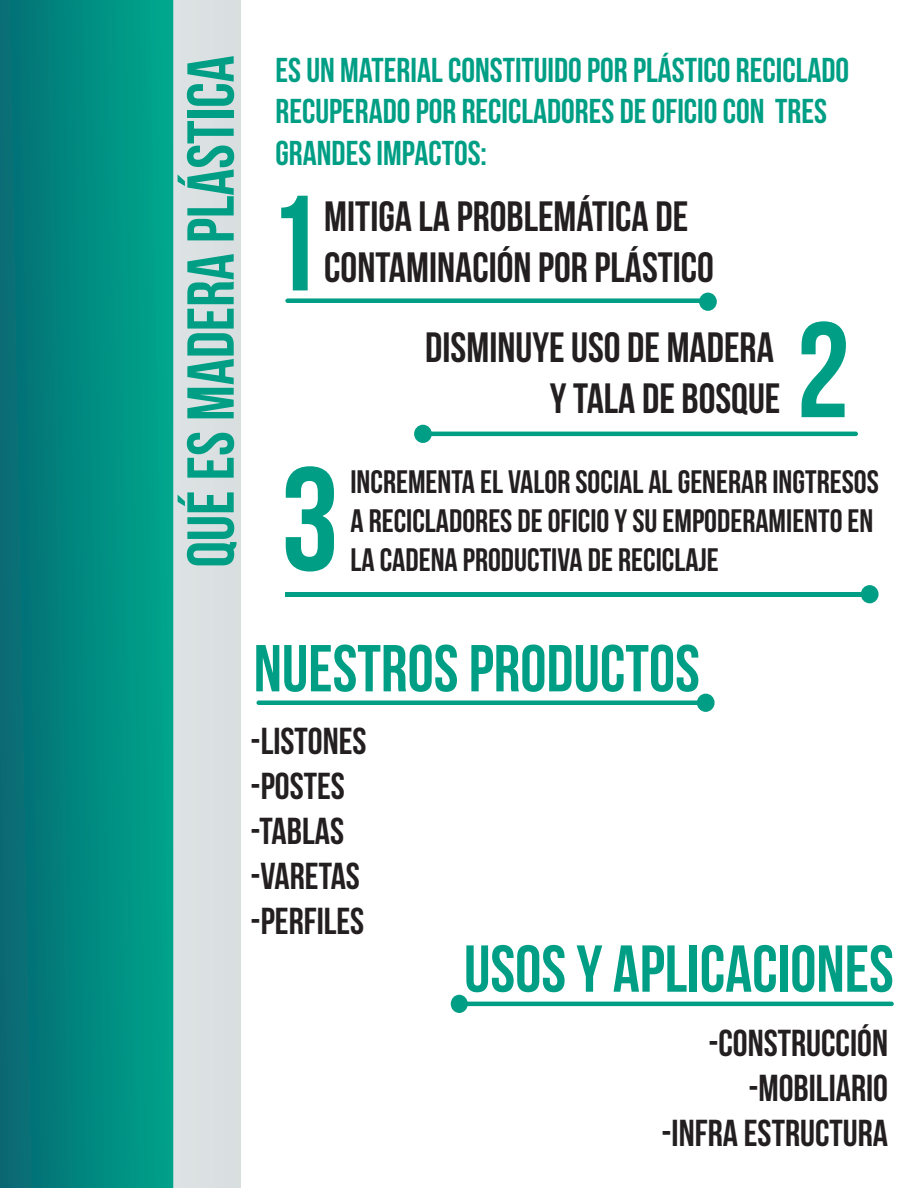
<style>
.page{position:relative;width:918px;height:1188px;background:#fff}
.page>*{position:absolute;margin:0;border:0;box-sizing:border-box;transform-origin:0 0}
.t1{font:147px "Bebas Neue";color:#009f85}
.t2{font:135.3px "Bebas Neue";color:#009f85}
.t3{font:66.15px "Bebas Neue";color:#009f85}
.t4{font:42.3px/50.8px "Bebas Neue";color:#231f20}
.t5{font:37.5px/45px "Bebas Neue";color:#231f20}
.t6{font:34.5px/41.4px "Bebas Neue";color:#009f85}
.t7{font:32.4px/39px "Bebas Neue";color:#231f20}
</style>
<div class="page">
<div style="left:62px;top:0;width:179px;height:1188px;background:#dbe1e2"></div>
<svg style="left:0;top:0;width:173px;height:1188px;background:#018880"></svg>
<div style="left:285px;top:298px;width:423px;height:5px;background:#009f85;border-radius:2px"></div>
<hr style="left:285px;top:592px;width:587px;height:4px;background:#009f85">
<hr style="left:419px;top:432px;width:439px;height:4px;background:#009f85;border-radius:2px">
<div style="left:256px;top:700px;width:447px;height:5px;background:#009f85;border-radius:2px"></div>
<div style="left:699px;top:293px;width:18px;height:18px;background:#009f85;border-radius:50%"></div>
<div style="left:414px;top:425px;width:18px;height:18px;background:#009f85;border-radius:50%"></div>
<div style="left:861px;top:585px;width:18px;height:18px;background:#009f85;border-radius:50%"></div>
<div style="left:697px;top:694px;width:18px;height:18px;background:#009f85;border-radius:50%"></div>
<hr style="left:464px;top:1002px;width:430px;height:4px;background:#009f85;border-radius:2px">
<div style="left:451px;top:995px;width:17px;height:18px;background:#009f85;border-radius:50%"></div>
<h3 class="t3" style="left:175px;top:567px;width:514px;rotate:-90deg">QUÉ ES MADERA PLÁSTICA</h3>
<p class="t6" style="left:276px;top:49px;width:575px">ES UN MATERIAL CONSTITUIDO POR PLÁSTICO RECICLADO<br>RECUPERADO POR RECICLADORES DE OFICIO CON TRES<br>GRANDES IMPACTOS:</p>
<h2 class="t2" style="left:267px;top:170px;width:55px">1</h2>
<h3 class="t4" style="left:324px;top:190px;width:391px">MITIGA LA PROBLEMÁTICA DE<br>CONTAMINACIÓN POR PLÁSTICO</h3>
<h2 class="t2" style="left:796px;top:296px;width:55px">2</h2>
<h3 class="t4" style="left:425px;top:322px;width:357px;text-align:right">DISMINUYE USO DE MADERA<br>Y TALA DE BOSQUE</h3>
<h1 class="t1" style="left:281px;top:439px;width:60px">3</h1>
<p class="t7" style="left:350px;top:462px;width:530px">INCREMENTA EL VALOR SOCIAL AL GENERAR INGTRESOS<br>A RECICLADORES DE OFICIO Y SU EMPODERAMIENTO EN<br>LA CADENA PRODUCTIVA DE RECICLAJE</p>
<h3 class="t3" style="left:254px;top:632px;width:448px">NUESTROS PRODUCTOS</h3>
<p class="t5" style="left:251px;top:718px;width:118px">-LISTONES -POSTES -TABLAS -VARETAS -PERFILES</p>
<h3 class="t3" style="left:464px;top:933px;width:431px">USOS Y APLICACIONES</h3>
<p class="t5" style="left:662px;top:1020px;width:228px;text-align:right">-CONSTRUCCIÓN -MOBILIARIO<br>-INFRA ESTRUCTURA</p>
</div>
